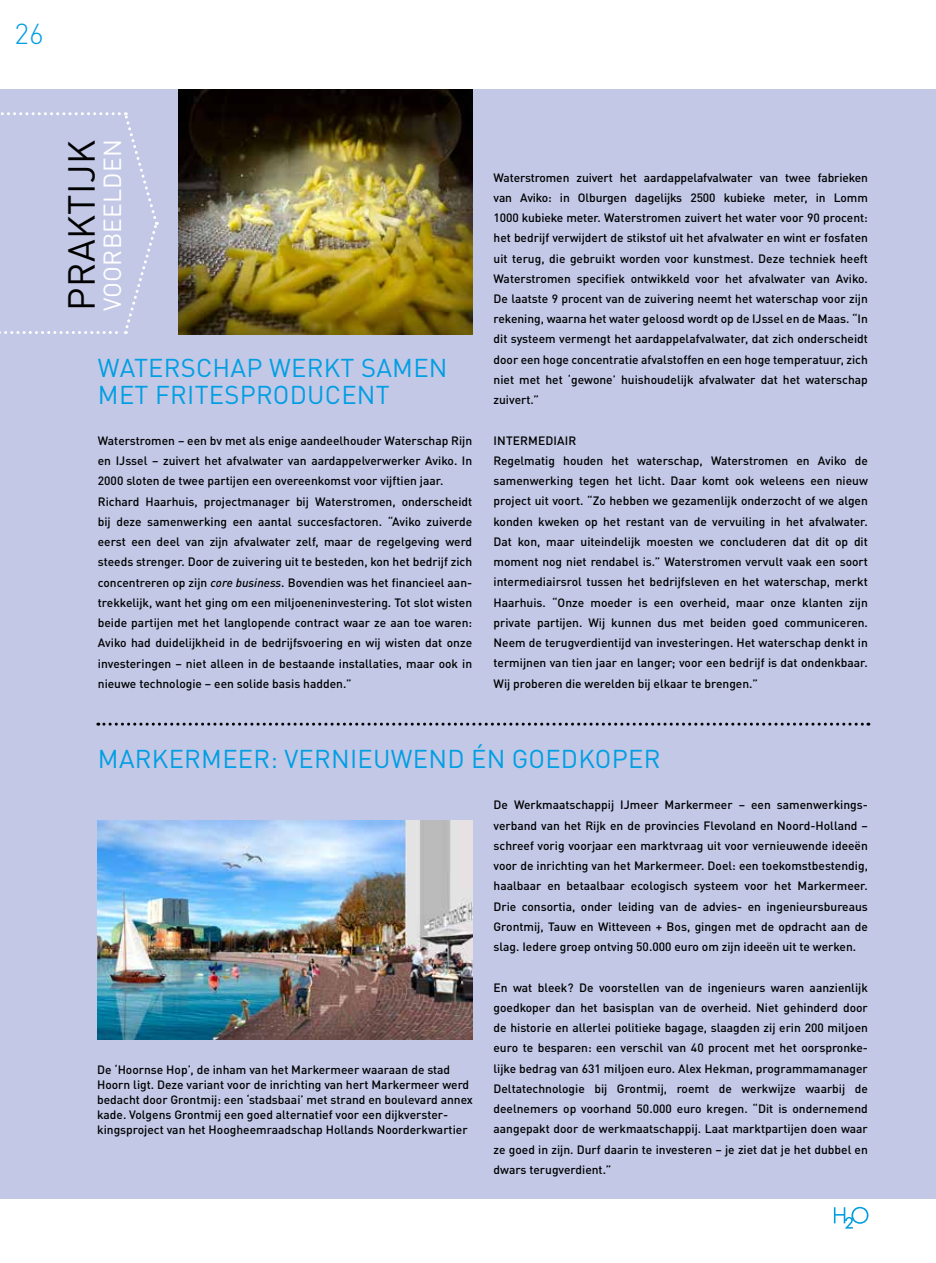
<style>
.page{position:relative;width:936px;height:1263px;background:#fff}
.page>*{position:absolute;margin:0;border:0;box-sizing:border-box;transform-origin:0 0}
.t1{font:37.2px "DIN Pro";letter-spacing:.01em;color:#000}
.t2{font:300 28.5px "DIN Pro";color:#009ee3}
.t3{font:25.5px/27px "DIN Pro";letter-spacing:.01em;color:#009ee3}
.t4{font:24.45px "DIN Pro";letter-spacing:.01em;color:#fff}
.t5{font:500 12px/20.2px "DIN Pro";color:#000}
.s1{font-style:italic}
</style>
<div class="page">
<svg style="left:833px;top:1207px;width:35px;height:21px"></svg>
<div style="left:0;top:89px;width:935px;height:1110px;background:#c2c8e6"></div>
<img style="left:179px;top:89px;width:293px;height:245px">
<svg style="left:0;top:112px;width:159px;height:222px"></svg>
<svg style="left:98px;top:723px;width:770px;height:3px"></svg>
<img style="left:98px;top:821px;width:374px;height:218px">
<h2 class="t2" style="left:15px;top:12px;width:31px">26</h2>
<h1 class="t1" style="left:52px;top:311px;width:172px;rotate:-90deg">PRAKTIJK</h1>
<h3 class="t4" style="left:93px;top:311px;width:173px;rotate:-90deg">VOORBEELDEN</h3>
<h3 class="t3" style="left:98px;top:351px;width:351px">WATERSCHAP WERKT SAM EN<br>M ET FRITESPRODUCENT</h3>
<p class="t5" style="left:98px;top:429px;width:376px">Waterstromen – een bv met als enige aandeelhouder Waterschap Rijn en IJssel – zuivert het afvalwater van aardappelverwerker Aviko. In 2000 sloten de twee partijen een overeenkomst voor vijftien jaar.<br>Richard Haarhuis, projectmanager bij Waterstromen, onderscheidt bij deze samenwerking een aantal succesfactoren. “Aviko zuiverde eerst een deel van zijn afvalwater zelf, maar de regelgeving werd steeds strenger. Door de zuivering uit te besteden, kon het bedrijf zich concentreren op zijn <span class="s1">core business</span>. Bovendien was het financieel aan&shy;trekkelijk, want het ging om een miljoeneninvestering. Tot slot wisten beide partijen met het langlopende contract waar ze aan toe waren:<br>Aviko had duidelijkheid in de bedrijfsvoering en wij wisten dat onze investeringen – niet alleen in de bestaande installaties, maar ook in nieuwe technologie – een solide basis hadden.”</p>
<p class="t5" style="left:493px;top:166px;width:376px;text-align:justify">Waterstromen zuivert het aardappelafvalwater van twee fabrieken van Aviko: in Olburgen dagelijks 2500 kubieke meter, in Lomm 1000 kubieke meter. Waterstromen zuivert het water voor 90 procent: het bedrijf verwijdert de stikstof uit het afvalwater en wint er fosfaten uit terug, die gebruikt worden voor kunstmest. Deze techniek heeft Waterstromen specifiek ontwikkeld voor het afvalwater van Aviko.<br>De laatste 9 procent van de zuivering neemt het waterschap voor zijn rekening, waarna het water geloosd wordt op de IJssel en de Maas. “In dit systeem vermengt het aardappelafvalwater, dat zich onderscheidt door een hoge concentratie afvalstoffen en een hoge temperatuur, zich niet met het ‘gewone’ huishoudelijk afvalwater dat het waterschap zuivert.”</p>
<p class="t5" style="left:493px;top:429px;width:376px">Intermediair<br>Regelmatig houden het waterschap, Waterstromen en Aviko de samenwerking tegen het licht. Daar komt ook weleens een nieuw project uit voort. “Zo hebben we gezamenlijk onderzocht of we algen konden kweken op het restant van de vervuiling in het afvalwater.<br>Dat kon, maar uiteindelijk moesten we concluderen dat dit op dit moment nog niet rendabel is.” Waterstromen vervult vaak een soort intermediairsrol tussen het bedrijfsleven en het waterschap, merkt Haarhuis. “Onze moeder is een overheid, maar onze klanten zijn private partijen. Wij kunnen dus met beiden goed communiceren.<br>Neem de terugverdientijd van investeringen. Het waterschap denkt in termijnen van tien jaar en langer; voor een bedrijf is dat ondenkbaar.<br>Wij proberen die werelden bij elkaar te brengen.”</p>
<h3 class="t3" style="left:98px;top:742px;width:564px">MARKERM EER: VERNIEUWEND ÉN GOEDKOPER</h3>
<p class="t5" style="left:97px;top:1060px;width:377px;line-height:15px">De ‘Hoornse Hop’, de inham van het Markermeer waaraan de stad Hoorn ligt. Deze variant voor de inrichting van hert Markermeer werd bedacht door Grontmij: een ‘stadsbaai’ met strand en boulevard annex kade. Volgens Grontmij een goed alternatief voor een dijkverster&shy;kingsproject van het Hoogheemraadschap Hollands Noorderkwartier</p>
<p class="t5" style="left:493px;top:794px;width:376px;text-align:justify">De Werkmaatschappij IJmeer Markermeer – een samenwerkings&shy;verband van het Rijk en de provincies Flevoland en Noord-Holland – schreef vorig voorjaar een marktvraag uit voor vernieuwende ideeën voor de inrichting van het Markermeer. Doel: een toekomstbestendig, haalbaar en betaalbaar ecologisch systeem voor het Markermeer.<br>Drie consortia, onder leiding van de advies- en ingenieursbureaus Grontmij, Tauw en Witteveen + Bos, gingen met de opdracht aan de slag. Iedere groep ontving 50.000 euro om zijn ideeën uit te werken.</p>
<p class="t5" style="left:493px;top:976px;width:376px;text-align:justify">En wat bleek? De voorstellen van de ingenieurs waren aanzienlijk goedkoper dan het basisplan van de overheid. Niet gehinderd door de historie en allerlei politieke bagage, slaagden zij erin 200 miljoen euro te besparen: een verschil van 40 procent met het oorspronke&shy;lijke bedrag van 631 miljoen euro. Alex Hekman, programmamanager Deltatechnologie bij Grontmij, roemt de werkwijze waarbij de deelnemers op voorhand 50.000 euro kregen. “Dit is ondernemend aangepakt door de werkmaatschappij. Laat marktpartijen doen waar ze goed in zijn. Durf daarin te investeren – je ziet dat je het dubbel en dwars terugverdient.”</p>
</div>
